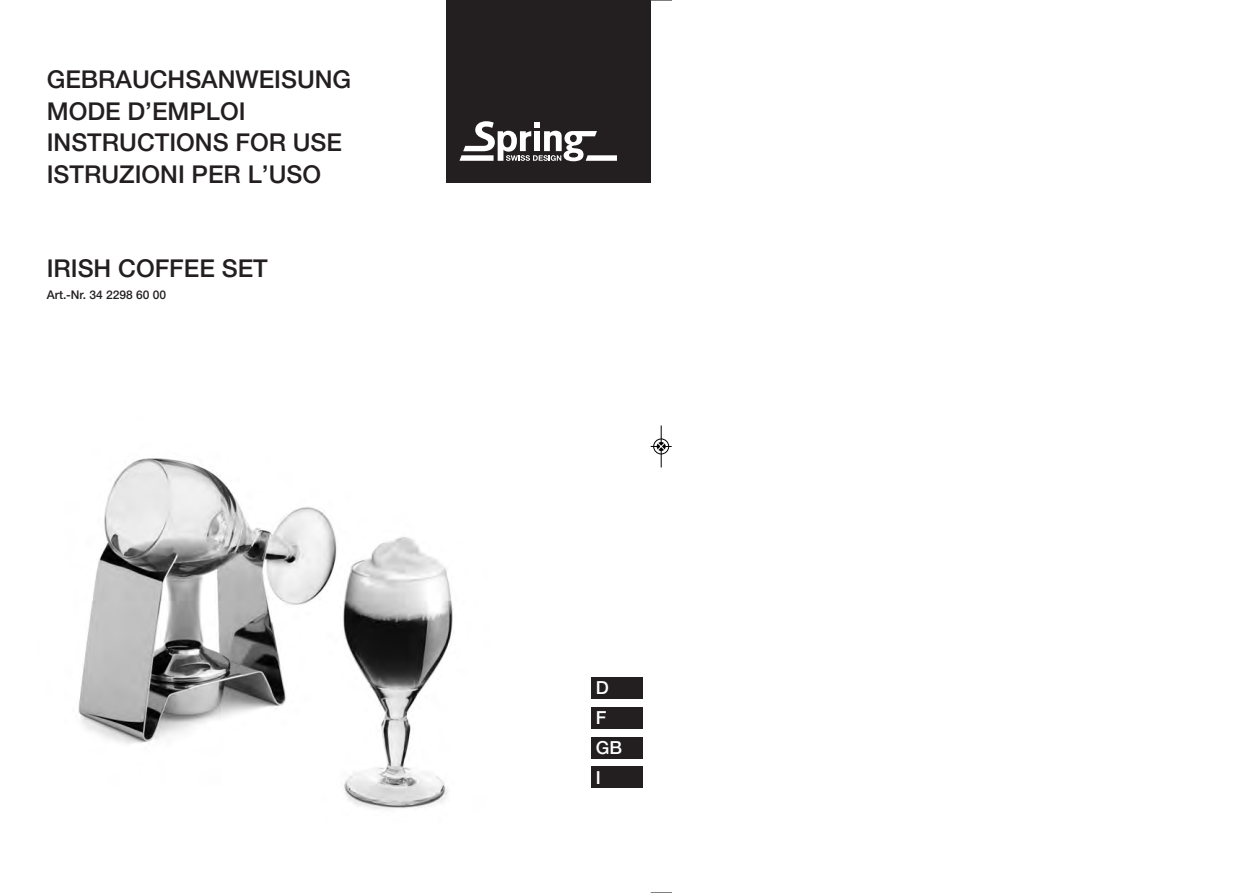
<style>
.page{position:relative;width:1259px;height:893px;background:#fff}
.page>*{position:absolute;margin:0;border:0;box-sizing:border-box;transform-origin:0 0}
.t1{font:500 24.6px/31.3px "Helvetica Neue";color:#231f20}
.t2{font:500 18px/29.7px "Helvetica Neue";color:#fff}
.t3{font:500 12px "Helvetica Neue";color:#231f20}
</style>
<div class="page">
<div style="left:591px;top:677px;width:51px;height:22px;background:#231f20"></div>
<div style="left:591px;top:707px;width:51px;height:21px;background:#231f20"></div>
<div style="left:591px;top:737px;width:51px;height:21px;background:#231f20"></div>
<div style="left:591px;top:767px;width:51px;height:21px;background:#231f20"></div>
<img style="left:78px;top:458px;width:375px;height:352px">
<div style="left:446px;top:0;width:205px;height:183px;background:#231f20"></div>
<svg style="left:459px;top:121px;width:158px;height:40px"></svg>
<svg style="left:651px;top:0;width:21px;height:1px"></svg>
<svg style="left:651px;top:892px;width:21px;height:1px"></svg>
<div style="left:653px;top:438px;width:16px;height:16px;border:1px solid #fff;border-radius:50%"></div>
<hr style="left:661px;top:425px;width:1px;height:42px;background:#000">
<div style="left:653px;top:439px;width:16px;height:15px;border:1px solid #000;border-radius:50%"></div>
<svg style="left:650px;top:443px;width:21px;height:7px"></svg>
<p class="t1" style="left:47px;top:66px;width:306px">GEBRAUCHSANWEISUNG<br>MODE D’EMPLOI<br>INSTRUCTIONS FOR USE<br>ISTRUZIONI PER L’USO</p>
<p class="t1" style="left:47px;top:255px;width:222px">IRISH COFFEE SET</p>
<p class="t3" style="left:47px;top:291px;width:121px">Art.-Nr. 34 2298 60 00</p>
<p class="t2" style="left:596px;top:675px;width:28px">D<br>F<br>GB<br>I</p>
</div>
